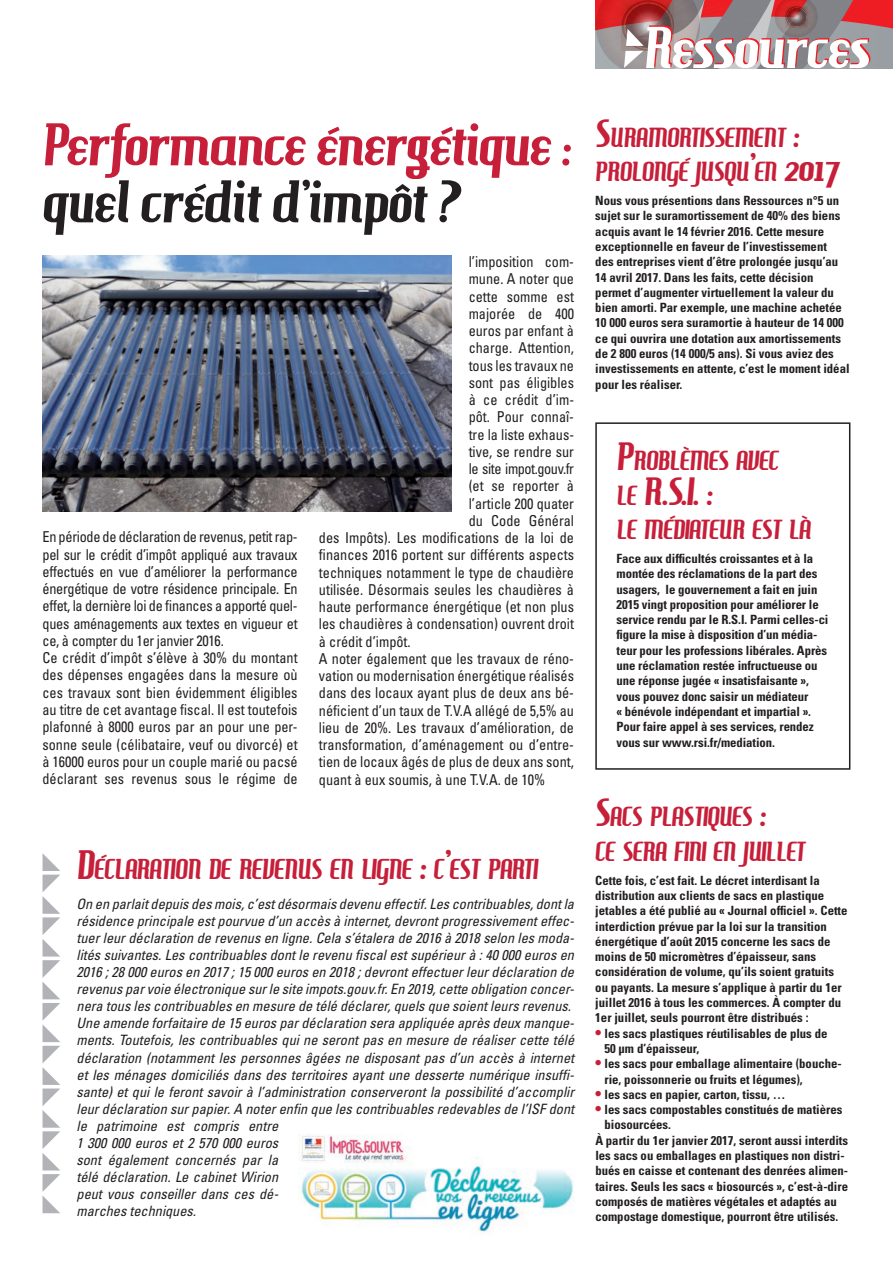
<style>
.page{position:relative;width:893px;height:1263px;background:#fff}
.page>*{position:absolute;margin:0;border:0;box-sizing:border-box;transform-origin:0 0}
.t1{font:57px "Hamburger Heaven";letter-spacing:-.005em;color:#c71f3a}
.t2{font:57px "Hamburger Heaven";color:#231f20}
.t3{font:37.5px "Hamburger Heaven";color:#c71f3a}
.t4{font:27.3px "Hamburger Heaven";color:#c71f3a}
.t5{font:26.25px/34.5px "Hamburger Heaven";color:#c71f3a}
.t6{font:condensed 15px/17.2px "Univers";color:#231f20;scale:.95 1}
.t7{font:condensed 15px "Univers";letter-spacing:-.03em;color:#231f20;scale:.95 1}
.t8{font:italic condensed 14.25px/17.1px "Univers";color:#231f20}
.t9{font:700 condensed 12.75px/15.3px "Univers";color:#231f20}
.s1{font-size:39px}
.s2{font-size:37.5px}
.s3{font-size:26.25px}
.s4{font-size:15px;color:#c71f3a}
</style>
<div class="page">
<div style="left:595px;top:422px;width:255px;height:348px;border:2px solid #231f20"></div>
<svg style="left:595px;top:0;width:298px;height:68px"></svg>
<img style="left:43px;top:256px;width:409px;height:255px">
<svg style="left:43px;top:854px;width:17px;height:359px"></svg>
<img style="left:298px;top:1134px;width:276px;height:99px">
<h1 class="t1" style="left:43px;top:112px;width:529px">Performance énergétique :</h1>
<h1 class="t2" style="left:43px;top:169px;width:419px">quel crédit d’impôt ?</h1>
<p class="t6" style="left:43px;top:528px;width:270px">En période de déclaration de revenus, petit rap&shy;pel sur le crédit d’impôt appliqué aux travaux effectués en vue d’améliorer la performance énergétique de votre résidence principale. En effet, la dernière loi de finances a apporté quel&shy;ques aménagements aux textes en vigueur et ce, à compter du 1er janvier 2016.<br>Ce crédit d’impôt s’élève à 30% du montant des dépenses engagées dans la mesure où ces travaux sont bien évidemment éligibles au titre de cet avantage fiscal. Il est toutefois plafonné à 8000 euros par an pour une per&shy;sonne seule (célibataire, veuf ou divorcé) et à 16000 euros pour un couple marié ou pacsé déclarant ses revenus sous le régime de</p>
<p class="t6" style="left:469px;top:253px;width:112px">l’imposition com-</p>
<p class="t6" style="left:469px;top:270px;width:112px">mune. A noter que</p>
<p class="t6" style="left:469px;top:287px;width:112px">cette somme est</p>
<p class="t6" style="left:469px;top:305px;width:112px">majorée de 400</p>
<p class="t6" style="left:469px;top:322px;width:112px">euros par enfant à</p>
<p class="t6" style="left:469px;top:339px;width:112px">charge. Attention,</p>
<p class="t6" style="left:469px;top:356px;width:112px">tous les travaux ne</p>
<p class="t6" style="left:469px;top:374px;width:112px">sont pas éligibles</p>
<p class="t6" style="left:469px;top:391px;width:112px">à ce crédit d’im-</p>
<p class="t6" style="left:469px;top:408px;width:112px">pôt. Pour connaî-</p>
<p class="t6" style="left:469px;top:425px;width:112px">tre la liste exhaus-</p>
<p class="t6" style="left:469px;top:443px;width:112px">tive, se rendre sur</p>
<p class="t7" style="left:469px;top:459px;width:112px">le site impot.gouv.fr</p>
<p class="t6" style="left:469px;top:477px;width:112px">(et se reporter à</p>
<p class="t6" style="left:469px;top:494px;width:112px">l’article 200 quater</p>
<p class="t6" style="left:469px;top:512px;width:112px">du Code Général</p>
<p class="t6" style="left:319px;top:529px;width:270px">des Impôts). Les modifications de la loi de</p>
<p class="t6" style="left:319px;top:546px;width:270px">finances 2016 portent sur différents aspects</p>
<p class="t6" style="left:319px;top:563px;width:270px">techniques notamment le type de chaudière</p>
<p class="t6" style="left:319px;top:581px;width:270px">utilisée. Désormais seules les chaudières à</p>
<p class="t6" style="left:319px;top:598px;width:270px">haute performance énergétique (et non plus</p>
<p class="t6" style="left:319px;top:615px;width:270px">les chaudières à condensation) ouvrent droit</p>
<p class="t6" style="left:319px;top:632px;width:98px">à crédit d’impôt.</p>
<p class="t6" style="left:319px;top:650px;width:270px">A noter également que les travaux de réno-</p>
<p class="t6" style="left:319px;top:667px;width:270px">vation ou modernisation énergétique réalisés</p>
<p class="t6" style="left:319px;top:684px;width:270px">dans des locaux ayant plus de deux ans bé-</p>
<p class="t6" style="left:319px;top:701px;width:270px">néficient d’un taux de T.V.A allégé de 5,5% au</p>
<p class="t6" style="left:319px;top:719px;width:270px">lieu de 20%. Les travaux d’amélioration, de</p>
<p class="t6" style="left:319px;top:736px;width:270px">transformation, d’aménagement ou d’entre-</p>
<p class="t6" style="left:319px;top:753px;width:270px">tien de locaux âgés de plus de deux ans sont,</p>
<p class="t6" style="left:319px;top:770px;width:240px">quant à eux soumis, à une T.V.A. de 10%</p>
<h3 class="t4" style="left:77px;top:853px;width:462px"><span class="s1">D</span>ÉCLARATION DE REVENUS EN LIGNE <span class="s1">:</span> C<span class="s1">’</span>EST PARTI</h3>
<p class="t8" style="left:77px;top:895px;width:499px">On en parlait depuis des mois, c’est désormais devenu effectif. Les contribuables, dont la résidence principale est pourvue d’un accès à internet, devront progressivement effec&shy;tuer leur déclaration de revenus en ligne. Cela s’étalera de 2016 à 2018 selon les moda&shy;lités suivantes. Les contribuables dont le revenu fiscal est supérieur à : 40 000 euros en 2016 ; 28 000 euros en 2017 ; 15 000 euros en 2018 ; devront effectuer leur déclaration de revenus par voie électronique sur le site impots.gouv.fr. En 2019, cette obligation concer&shy;nera tous les contribuables en mesure de télé déclarer, quels que soient leurs revenus.<br>Une amende forfaitaire de 15 euros par déclaration sera appliquée après deux manque&shy;ments. Toutefois, les contribuables qui ne seront pas en mesure de réaliser cette télé déclaration (notamment les personnes âgées ne disposant pas d’un accès à internet et les ménages domiciliés dans des territoires ayant une desserte numérique insuffi&shy;sante) et qui le feront savoir à l’administration conserveront la possibilité d’accomplir leur déclaration sur papier. A noter enfin que les contribuables redevables de l’ISF dont le patrimoine est compris entre<br>1 300 000 euros et 2 570 000 euros<br>sont également concernés par la<br>télé déclaration. Le cabinet Wirion<br>peut vous conseiller dans ces dé-<br>marches techniques.</p>
<h3 class="t5" style="left:595px;top:120px;width:246px"><span class="s2">S</span>URAMORTISSEMENT <span class="s2">:<br></span>PROLONGÉ JUSQU<span class="s2">’</span>EN <span class="s2">2017</span></h3>
<p class="t9" style="left:595px;top:193px;width:256px">Nous vous présentions dans Ressources n°5 un sujet sur le suramortissement de 40% des biens acquis avant le 14 février 2016. Cette mesure exceptionnelle en faveur de l’investissement<br>des entreprises vient d’être prolongée jusqu’au 14 avril 2017. Dans les faits, cette décision permet d’augmenter virtuellement la valeur du bien amorti. Par exemple, une machine achetée 10 000 euros sera suramortie à hauteur de 14 000 ce qui ouvrira une dotation aux amortissements de 2 800 euros (14 000/5 ans). Si vous aviez des investissements en attente, c’est le moment idéal pour les réaliser.</p>
<h3 class="t5" style="left:617px;top:444px;width:163px"><span class="s2">P</span>ROBLÈMES AVEC</h3>
<h2 class="t3" style="left:617px;top:469px;width:97px"><span class="s3">LE</span> R.S.I. :</h2>
<h3 class="t5" style="left:617px;top:513px;width:196px">LE MÉDIATEUR EST LÀ</h3>
<p class="t9" style="left:617px;top:551px;width:213px">Face aux difficultés croissantes et à la montée des réclamations de la part des usagers, le gouvernement a fait en juin 2015 vingt proposition pour améliorer le service rendu par le R.S.I. Parmi celles-ci figure la mise à disposition d’un média&shy;teur pour les professions libérales. Après une réclamation restée infructueuse ou une réponse jugée « insatisfaisante », vous pouvez donc saisir un médiateur<br>« bénévole indépendant et impartial ».<br>Pour faire appel à ses services, rendez vous sur www.rsi.fr/mediation.</p>
<h3 class="t5" style="left:595px;top:800px;width:211px"><span class="s2">S</span>ACS PLASTIQUES <span class="s2">:<br></span>CE SERA FINI EN JUILLET</h3>
<p class="t9" style="left:595px;top:872px;width:254px">Cette fois, c’est fait. Le décret interdisant la distribution aux clients de sacs en plastique jetables a été publié au « Journal officiel ». Cette interdiction prévue par la loi sur la transition énergétique d’août 2015 concerne les sacs de moins de 50 micromètres d’épaisseur, sans considération de volume, qu’ils soient gratuits ou payants. La mesure s’applique à partir du 1er juillet 2016 à tous les commerces. À compter du 1er juillet, seuls pourront être distribués :</p>
<p class="t9" style="left:604px;top:1025px;width:225px;text-indent:-9px"><span class="s4">•</span> les sacs plastiques réutilisables de plus de<br>50 µm d’épaisseur,</p>
<p class="t9" style="left:604px;top:1056px;width:239px;text-indent:-9px"><span class="s4">•</span> les sacs pour emballage alimentaire (bouche&shy;rie, poissonnerie ou fruits et légumes),</p>
<p class="t9" style="left:595px;top:1086px;width:192px"><span class="s4">•</span> les sacs en papier, carton, tissu, …</p>
<p class="t9" style="left:595px;top:1102px;width:249px"><span class="s4">•</span> les sacs compostables constitués de matières</p>
<p class="t9" style="left:604px;top:1117px;width:68px">biosourcées.</p>
<p class="t9" style="left:595px;top:1132px;width:254px">À partir du 1er janvier 2017, seront aussi interdits</p>
<p class="t9" style="left:595px;top:1148px;width:251px">les sacs ou emballages en plastiques non distri-</p>
<p class="t9" style="left:595px;top:1163px;width:254px">bués en caisse et contenant des denrées alimen-</p>
<p class="t9" style="left:595px;top:1178px;width:254px">taires. Seuls les sacs « biosourcés », c’est-à-dire</p>
<p class="t9" style="left:595px;top:1194px;width:243px">composés de matières végétales et adaptés au</p>
<p class="t9" style="left:595px;top:1209px;width:244px">compostage domestique, pourront être utilisés.</p>
</div>
